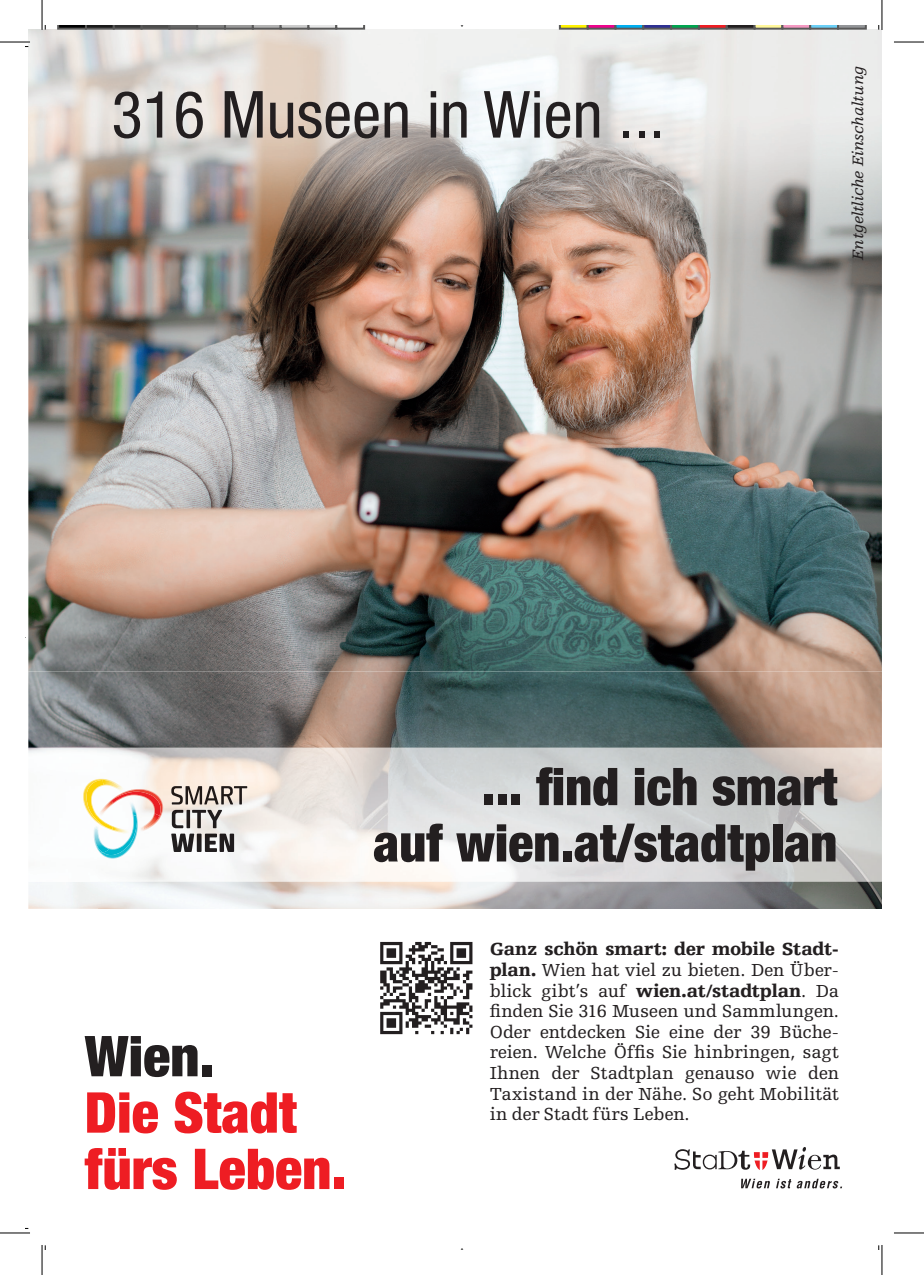
<style>
.page{position:relative;width:924px;height:1275px;background:#fff}
.page>*{position:absolute;margin:0;border:0;box-sizing:border-box;transform-origin:0 0}
.t1{font:condensed 65px "Helvetica Neue LT Std";color:#231f20}
.t2{font:900 condensed 56.4px/56.4px "Helvetica Neue LT Std";color:#ee1d23}
.t3{font:900 condensed 56.4px "Helvetica Neue LT Std";color:#231f20}
.t4{font:900 condensed 52px/56.4px "Helvetica Neue LT Std";color:#231f20;text-align:right}
.t5{font:18.4px/20.6px "Egyptienne FLT Std";letter-spacing:-.01em;color:#231f20;text-align:justify}
.t6{font:italic 15.8px "Egyptienne FLT Std";color:#231f20}
.s1{font-weight:900}
</style>
<div class="page">
<img style="left:28px;top:239px;width:853px;height:432px">
<img style="left:28px;top:671px;width:853px;height:77px">
<img style="left:99px;top:882px;width:782px;height:26px">
<img style="left:28px;top:30px;width:853px;height:209px">
<svg style="left:741px;top:1178px;width:28px;height:10px"></svg>
<svg style="left:776px;top:1178px;width:65px;height:10px"></svg>
<svg style="left:674px;top:1147px;width:165px;height:23px"></svg>
<img style="left:28px;top:748px;width:853px;height:134px">
<img style="left:83px;top:778px;width:25px;height:1px">
<img style="left:94px;top:838px;width:6px;height:15px">
<img style="left:155px;top:816px;width:6px;height:15px">
<img style="left:100px;top:838px;width:38px;height:20px">
<img style="left:155px;top:789px;width:8px;height:27px">
<img style="left:83px;top:779px;width:9px;height:49px">
<svg style="left:92px;top:779px;width:63px;height:59px"></svg>
<img style="left:171px;top:786px;width:12px;height:18px">
<img style="left:185px;top:786px;width:17px;height:18px">
<img style="left:204px;top:786px;width:14px;height:18px">
<img style="left:221px;top:786px;width:26px;height:18px">
<img style="left:172px;top:810px;width:11px;height:18px">
<img style="left:186px;top:810px;width:4px;height:18px">
<img style="left:192px;top:810px;width:30px;height:18px">
<img style="left:171px;top:833px;width:23px;height:19px">
<img style="left:197px;top:833px;width:4px;height:19px">
<img style="left:205px;top:833px;width:12px;height:19px">
<img style="left:219px;top:833px;width:15px;height:19px">
<svg style="left:380px;top:942px;width:92px;height:92px"></svg>
<svg style="left:57px;top:25px;width:308px;height:5px;background:#747474"></svg>
<svg style="left:558px;top:25px;width:308px;height:5px;background:#7c7776"></svg>
<hr style="left:0;top:41px;width:30px;height:2px;background:#fff">
<hr style="left:0;top:42px;width:30px;height:1px;background:#000">
<hr style="left:893px;top:42px;width:30px;height:1px;background:#000">
<hr style="left:0;top:1232px;width:30px;height:1px;background:#000">
<hr style="left:893px;top:1232px;width:30px;height:1px;background:#000">
<hr style="left:42px;top:0;width:1px;height:30px;background:#000">
<hr style="left:42px;top:1245px;width:1px;height:30px;background:#000">
<hr style="left:881px;top:0;width:1px;height:30px;background:#000">
<hr style="left:881px;top:1245px;width:1px;height:30px;background:#000">
<h1 class="t1" style="left:111px;top:77px;width:555px">316 Museen in Wien ...</h1>
<p class="t6" style="left:849px;top:259px;width:195px;rotate:-90deg">Entgeltliche Einschaltung</p>
<h2 class="t3" style="left:85px;top:1021px;width:131px">Wien.</h2>
<h2 class="t2" style="left:85px;top:1083px;width:263px">Die Stadt fürs Leben.</h2>
<h3 class="t4" style="left:373px;top:757px;width:465px">... find ich smart<br>auf wien.at/stadtplan</h3>
<p class="t5" style="left:489px;top:939px;width:351px"><span class="s1">Ganz schön smart: der mobile Stadt&shy;plan.</span> Wien hat viel zu bieten. Den Über&shy;blick gibt’s auf <span class="s1">wien.at/stadtplan</span>. Da finden Sie 316 Museen und Sammlungen.<br>Oder entdecken Sie eine der 39 Büche&shy;reien. Welche Öffis Sie hinbringen, sagt Ihnen der Stadtplan genauso wie den Taxistand in der Nähe. So geht Mobilität in der Stadt fürs Leben.</p>
</div>
